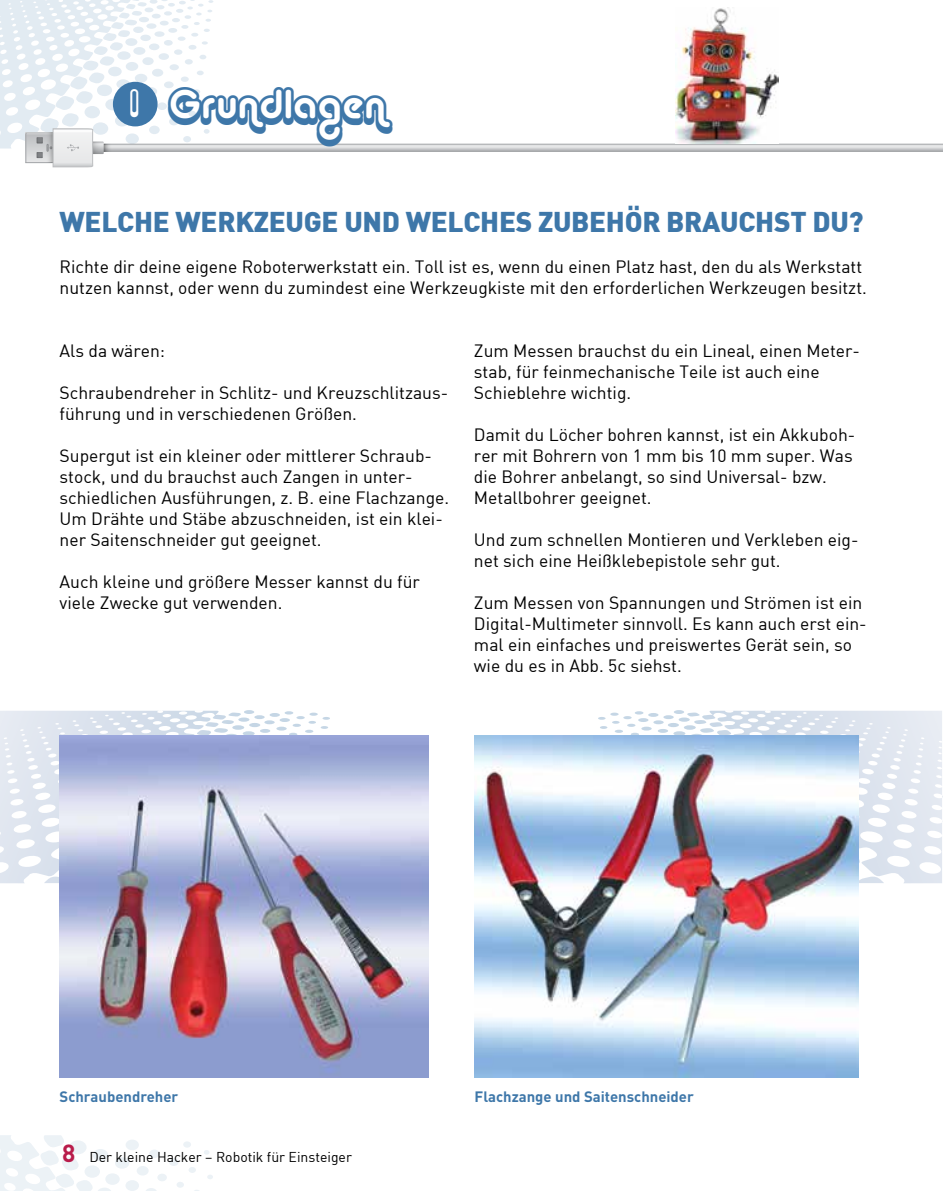
<style>
.page{position:relative;width:943px;height:1191px;background:#fff}
.page>*{position:absolute;margin:0;border:0;box-sizing:border-box;transform-origin:0 0}
.t1{font:40.25px "Alba Super";color:#3e77a9}
.Heading_2{font:900 28px "DIN";letter-spacing:-.01em;color:#3e77a9}
.Lauftext{font:17.5px/21px "DIN";color:#000}
.Bildunterschrift{font:700 14.88px "DIN";color:#3e77a9}
.t2{font:14px "DIN";color:#000}
.s1{font-size:29.75px;color:#fff}
.s2{font-weight:700;font-size:24.5px;color:#b91c4b}
</style>
<div class="page">
<div style="left:0;top:1135px;width:146px;height:56px;background:linear-gradient(to bottom,#f8fbfc,#f4f8fa)"></div>
<svg style="left:0;top:0;width:146px;height:149px;fill:#e2ebf2"></svg>
<svg style="left:28px;top:135px;width:9px;height:26px"></svg>
<div style="left:26px;top:133px;width:28px;height:30px;border:1px solid #a7a9ac"></div>
<svg style="left:37px;top:128px;width:906px;height:39px"></svg>
<div style="left:113px;top:82px;width:45px;height:44px;background:#3e77a9;border-radius:50%"></div>
<img style="left:675px;top:8px;width:103px;height:136px">
<svg style="left:673px;top:710px;width:269px;height:173px"></svg>
<svg style="left:0;top:710px;width:254px;height:173px"></svg>
<img style="left:60px;top:736px;width:368px;height:341px">
<img style="left:474px;top:736px;width:384px;height:341px">
<h1 class="t1" style="left:130px;top:80px;width:256px"><span class="s1">1</span> Grundlagen</h1>
<p class="Heading_2" style="left:60px;top:203px;width:805px">WELCHE WERKZEUGE UND WELCHES ZUBEHÖR BRAUCHST DU?</p>
<p class="Lauftext" style="left:60px;top:256px;width:808px">Richte dir deine eigene Roboterwerkstatt ein. Toll ist es, wenn du einen Platz hast, den du als Werkstatt nutzen kannst, oder wenn du zumindest eine Werkzeugkiste mit den erforderlichen Werkzeugen besitzt.</p>
<p class="Lauftext" style="left:60px;top:340px;width:107px">Als da wären:</p>
<p class="Lauftext" style="left:60px;top:382px;width:390px">Schraubendreher in Schlitz- und Kreuzschlitzaus&shy;führung und in verschiedenen Größen.</p>
<p class="Lauftext" style="left:60px;top:445px;width:391px">Supergut ist ein kleiner oder mittlerer Schraub&shy;stock, und du brauchst auch Zangen in unter&shy;schiedlichen Ausführungen, z. B. eine Flachzange.<br>Um Drähte und Stäbe abzuschneiden, ist ein klei&shy;ner Saitenschneider gut geeignet.</p>
<p class="Lauftext" style="left:60px;top:571px;width:362px">Auch kleine und größere Messer kannst du für viele Zwecke gut verwenden.</p>
<p class="Lauftext" style="left:474px;top:340px;width:387px">Zum Messen brauchst du ein Lineal, einen Meter&shy;stab, für feinmechanische Teile ist auch eine<br>Schieblehre wichtig.</p>
<p class="Lauftext" style="left:474px;top:424px;width:383px">Damit du Löcher bohren kannst, ist ein Akkuboh&shy;rer mit Bohrern von 1 mm bis 10 mm super. Was die Bohrer anbelangt, so sind Universal- bzw.<br>Metallbohrer geeignet.</p>
<p class="Lauftext" style="left:474px;top:529px;width:386px">Und zum schnellen Montieren und Verkleben eig&shy;net sich eine Heißklebepistole sehr gut.</p>
<p class="Lauftext" style="left:474px;top:592px;width:394px">Zum Messen von Spannungen und Strömen ist ein Digital-Multimeter sinnvoll. Es kann auch erst ein&shy;mal ein einfaches und preiswertes Gerät sein, so wie du es in Abb. 5c siehst.</p>
<p class="Bildunterschrift" style="left:60px;top:1087px;width:120px">Schraubendreher</p>
<p class="Bildunterschrift" style="left:474px;top:1087px;width:221px">Flachzange und Saitenschneider</p>
<p class="t2" style="left:62px;top:1148px;width:291px"><span class="s2">8</span> Der kleine Hacker – Robotik für Einsteiger</p>
</div>
